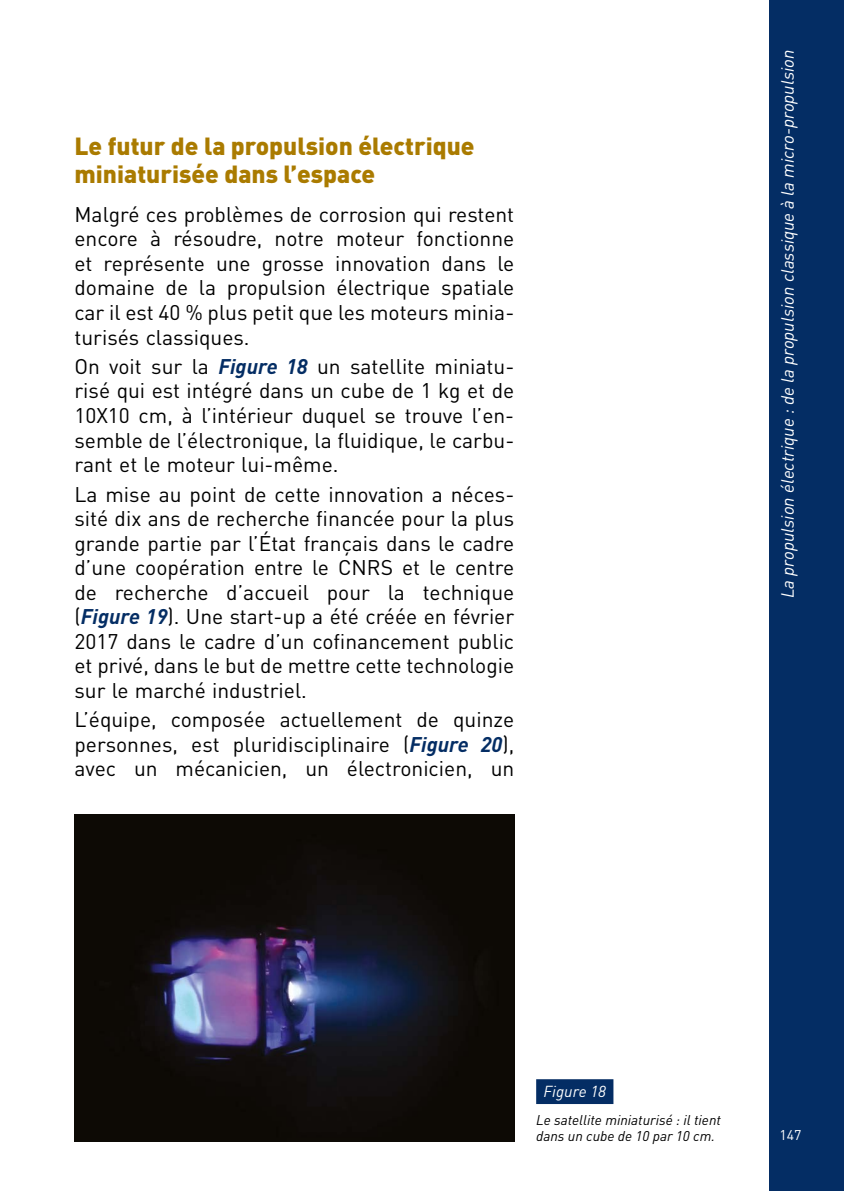
<style>
.page{position:relative;width:844px;height:1191px;background:#fff}
.page>*{position:absolute;margin:0;border:0;box-sizing:border-box;transform-origin:0 0}
.t1{font:900 24.5px/28px "DIN";color:#aa7b00}
.t2{font:21px/24.5px "DIN";color:#000;text-align:justify}
.t3{font:italic 17.5px "DIN";color:#fff}
.t4{font:italic 15.75px "DIN";color:#fff}
.t5{font:italic 14px/16.8px "DIN";color:#000}
.t6{font:14px "DIN";color:#fff}
.s1{font-weight:700;font-style:italic;color:#042d64}
</style>
<div class="page">
<div style="left:769px;top:0;width:74px;height:1191px;background:#042d64"></div>
<div style="left:536px;top:1079px;width:77px;height:25px;background:#042d64"></div>
<img style="left:74px;top:814px;width:440px;height:327px">
<p class="t1" style="left:74px;top:130px;width:401px">Le futur de la propulsion électrique miniaturisée dans l’espace</p>
<p class="t2" style="left:74px;top:202px;width:441px">Malgré ces problèmes de corrosion qui restent encore à résoudre, notre moteur fonctionne et représente une grosse innovation dans le domaine de la propulsion électrique spatiale car il est 40 % plus petit que les moteurs minia&shy;turisés classiques.</p>
<p class="t2" style="left:74px;top:354px;width:441px">On voit sur la <span class="s1">Figure 18</span> un satellite miniatu&shy;risé qui est intégré dans un cube de 1 kg et de 10X10 cm, à l’intérieur duquel se trouve l’en&shy;semble de l’électronique, la fluidique, le carbu&shy;rant et le moteur lui-même.</p>
<p class="t2" style="left:74px;top:481px;width:441px">La mise au point de cette innovation a néces&shy;sité dix ans de recherche financée pour la plus grande partie par l’État français dans le cadre d’une coopération entre le CNRS et le centre de recherche d’accueil pour la technique (<span class="s1">Figure 19</span>). Une start-up a été créée en février 2017 dans le cadre d’un cofinancement public et privé, dans le but de mettre cette technologie sur le marché industriel.</p>
<p class="t2" style="left:74px;top:707px;width:441px">L’équipe, composée actuellement de quinze personnes, est pluridisciplinaire (<span class="s1">Figure 20</span>), avec un mécanicien, un électronicien, un</p>
<p class="t3" style="left:776px;top:598px;width:550px;rotate:-90deg">La propulsion électrique : de la propulsion classique à la micro-propulsion</p>
<p class="t4" style="left:543px;top:1081px;width:64px">Figure 18</p>
<p class="t5" style="left:536px;top:1110px;width:186px">Le satellite miniaturisé : il tient dans un cube de 10 par 10 cm.</p>
<p class="t6" style="left:779px;top:1125px;width:23px">147</p>
</div>
